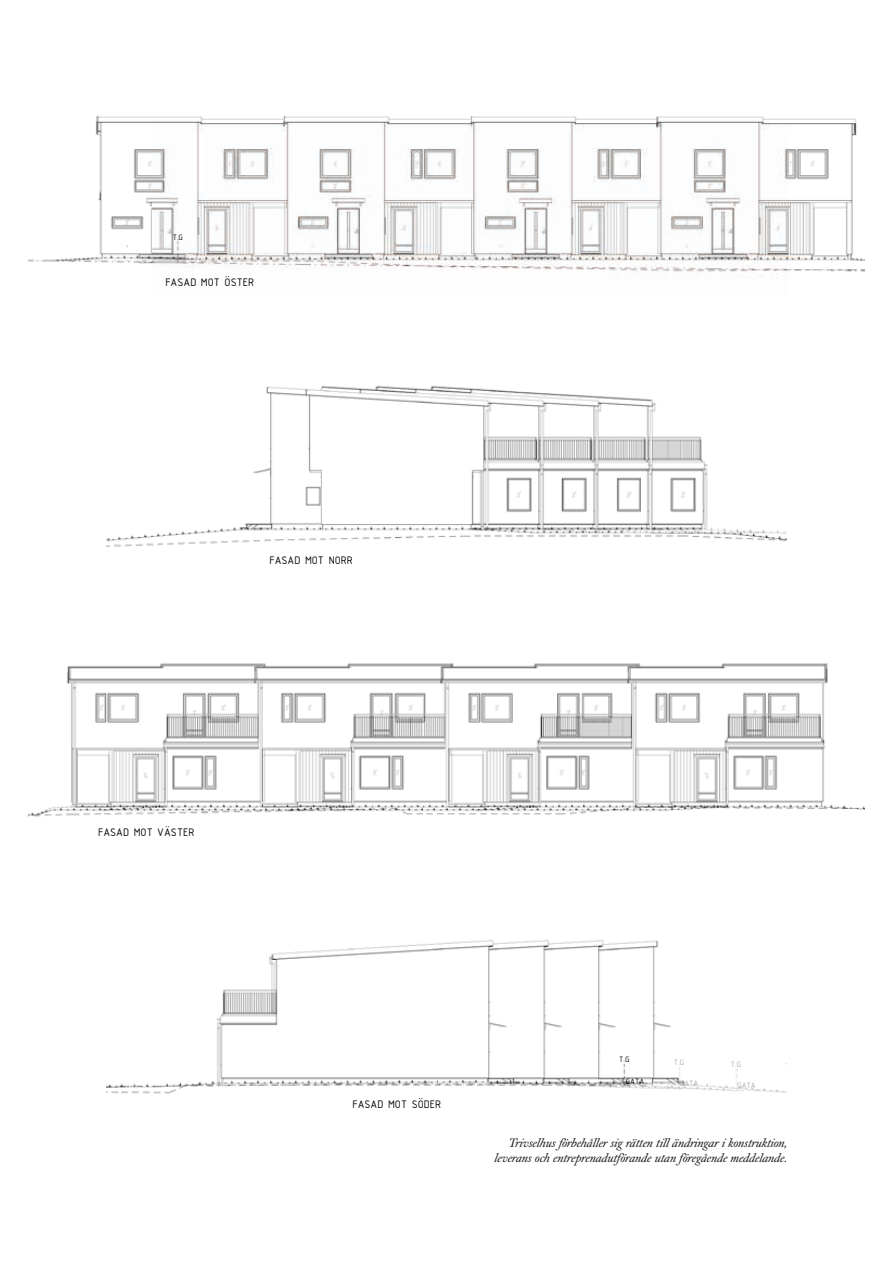
<style>
.page{position:relative;width:893px;height:1263px;background:#fff}
.page>*{position:absolute;margin:0;border:0;box-sizing:border-box;transform-origin:0 0}
.t1{font:italic 12px/14.4px "Caslon Book BE";color:#1d1d1b;text-align:right}
.t2{font:11.85px "ISOCPEUR";color:#020203}
.t3{font:8.4px "ISOCPEUR";letter-spacing:-.01em;color:#aaabab}
.t4{font:8.4px "ISOCPEUR";color:#020203}
</style>
<div class="page">
<img style="left:29px;top:115px;width:835px;height:163px">
<img style="left:29px;top:663px;width:835px;height:154px">
<img style="left:106px;top:385px;width:681px;height:162px">
<img style="left:106px;top:939px;width:681px;height:155px">
<p class="t4" style="left:173px;top:232px;width:12px">T.G</p>
<p class="t2" style="left:165px;top:274px;width:90px">FASAD MOT ÖSTER</p>
<p class="t2" style="left:269px;top:553px;width:85px">FASAD MOT NORR</p>
<p class="t2" style="left:98px;top:825px;width:98px">FASAD MOT VÄSTER</p>
<p class="t2" style="left:352px;top:1097px;width:90px">FASAD MOT SÖDER</p>
<p class="t4" style="left:619px;top:1053px;width:12px">T.G</p>
<p class="t4" style="left:626px;top:1075px;width:20px">GATA</p>
<p class="t3" style="left:680px;top:1078px;width:20px">GATA</p>
<p class="t3" style="left:674px;top:1056px;width:12px">T.G</p>
<p class="t3" style="left:731px;top:1059px;width:12px">T.G</p>
<p class="t3" style="left:737px;top:1080px;width:20px">GATA</p>
<p class="t1" style="left:494px;top:1136px;width:294px">Trivselhus förbehåller sig rätten till ändringar i konstruktion, leverans och entreprenadutförande utan föregående meddelande.</p>
</div>
